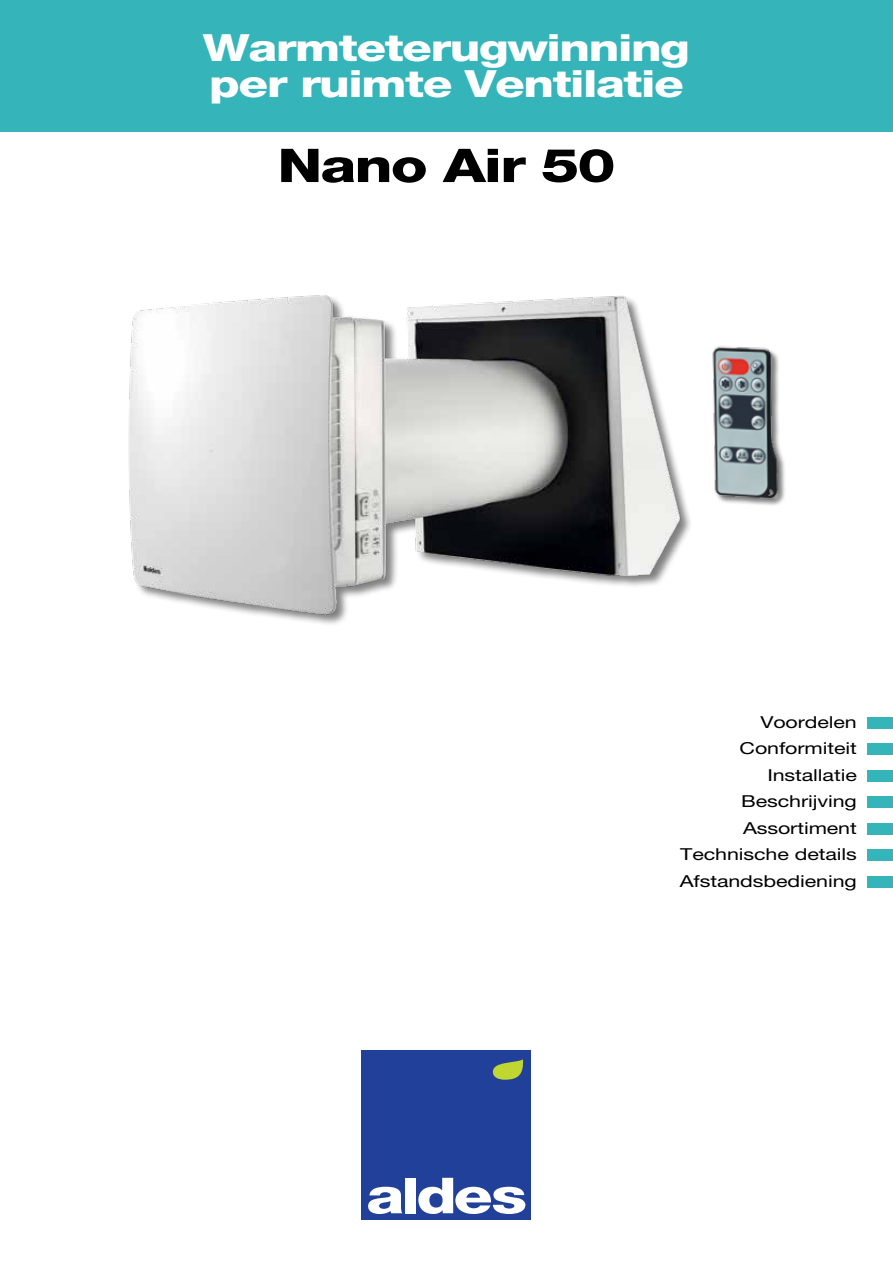
<style>
.page{position:relative;width:893px;height:1263px;background:#fff}
.page>*{position:absolute;margin:0;border:0;box-sizing:border-box;transform-origin:0 0}
.t1{font:800 46.5px "Helvetica Neue LT Std";letter-spacing:-.03em;color:#000;scale:1.3 1}
.t2{font:800 37.5px/36px "Helvetica Neue LT Std";letter-spacing:-.03em;color:#fff;scale:1.3 1}
.t3{font:16.5px/26.5px "Helvetica Neue LT Std";letter-spacing:-.005em;color:#000;text-align:right;scale:1.3 1}
</style>
<div class="page">
<div style="left:0;top:0;width:893px;height:132px;background:#35b5b9"></div>
<div style="left:867px;top:717px;width:26px;height:12px;background:#35b5b9"></div>
<div style="left:867px;top:743px;width:26px;height:12px;background:#35b5b9"></div>
<div style="left:867px;top:770px;width:26px;height:12px;background:#35b5b9"></div>
<div style="left:867px;top:796px;width:26px;height:12px;background:#35b5b9"></div>
<div style="left:867px;top:823px;width:26px;height:12px;background:#35b5b9"></div>
<div style="left:867px;top:849px;width:26px;height:12px;background:#35b5b9"></div>
<div style="left:867px;top:876px;width:26px;height:12px;background:#35b5b9"></div>
<div style="left:361px;top:1050px;width:170px;height:170px;background:#21409a"></div>
<svg style="left:368px;top:1187px;width:34px;height:27px"></svg>
<div style="left:405px;top:1178px;width:11px;height:35px;background:#fff"></div>
<svg style="left:418px;top:1178px;width:107px;height:36px"></svg>
<svg style="left:493px;top:1059px;width:30px;height:21px"></svg>
<img style="left:712px;top:346px;width:73px;height:160px">
<img style="left:128px;top:295px;width:563px;height:329px">
<h2 class="t2" style="left:203px;top:30px;width:376px">Warmteterugwinning per ruimte Ventilatie</h2>
<h1 class="t1" style="left:277px;top:138px;width:261px">Nano Air 50</h1>
<p class="t3" style="left:680px;top:708px;width:138px">Voordelen<br>Conformiteit<br>Installatie<br>Beschrijving<br>Assortiment<br>Technische details<br>Afstandsbediening</p>
</div>
